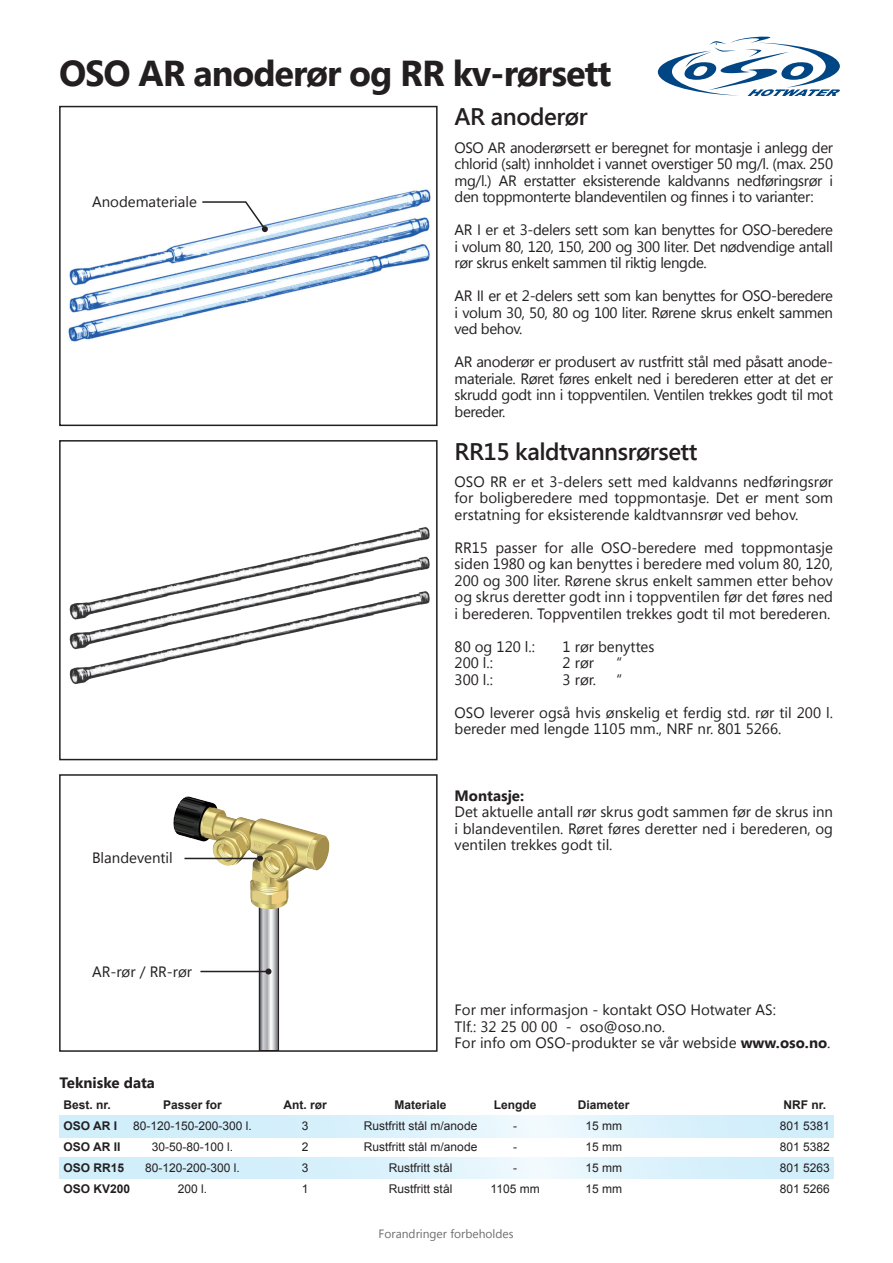
<style>
.page{position:relative;width:893px;height:1263px;background:#fff}
.page>*{position:absolute;margin:0;border:0;box-sizing:border-box;transform-origin:0 0}
.t1{font:700 36px "Segoe UI";letter-spacing:-.03em;color:#231f20}
.t2{font:600 24px "Segoe UI";letter-spacing:-.02em;color:#231f20}
.t3{font:15px/16.5px "Segoe UI";color:#231f20;text-align:justify}
.t4{font:700 15px "Segoe UI";color:#231f20}
.t5{font:12px "Arial";color:#231f20}
.t6{font:700 12px "Arial";color:#231f20}
.t7{font:12px "Segoe UI";color:#6d6e71}
.s1{font-weight:700}
</style>
<div class="page">
<img style="left:68px;top:189px;width:363px;height:153px">
<svg style="left:658px;top:36px;width:182px;height:60px"></svg>
<svg style="left:59px;top:1116px;width:774px;height:21px;background:#d9f1fb"></svg>
<svg style="left:59px;top:1157px;width:774px;height:22px;background:#d9f1fb"></svg>
<div style="left:59px;top:106px;width:379px;height:320px;border:2px solid #231f20"></div>
<div style="left:59px;top:440px;width:379px;height:320px;border:2px solid #231f20"></div>
<div style="left:59px;top:774px;width:379px;height:278px;border:2px solid #231f20"></div>
<svg style="left:201px;top:201px;width:67px;height:31px"></svg>
<img style="left:263px;top:527px;width:167px;height:37px">
<img style="left:69px;top:564px;width:361px;height:121px">
<svg style="left:261px;top:913px;width:16px;height:136px;background:#c2c3c6"></svg>
<div style="left:259px;top:903px;width:20px;height:148px;border:1px solid #231f20"></div>
<img style="left:173px;top:796px;width:157px;height:117px">
<hr style="left:184px;top:858px;width:76px;height:1px;background:#231f20">
<svg style="left:257px;top:855px;width:6px;height:6px"></svg>
<hr style="left:200px;top:971px;width:68px;height:1px;background:#231f20">
<svg style="left:265px;top:968px;width:6px;height:6px"></svg>
<h1 class="t1" style="left:59px;top:48px;width:554px">OSO AR anoderør og RR kv-rørsett</h1>
<h2 class="t2" style="left:455px;top:100px;width:135px">AR anoderør</h2>
<p class="t3" style="left:92px;top:193px;width:106px">Anodemateriale</p>
<p class="t3" style="left:92px;top:849px;width:82px">Blandeventil</p>
<p class="t3" style="left:92px;top:963px;width:102px">AR-rør / RR-rør</p>
<p class="t4" style="left:59px;top:1072px;width:97px">Tekniske data</p>
<p class="t3" style="left:455px;top:139px;width:380px">OSO AR anoderørsett er beregnet for montasje i anlegg der chlorid (salt) innholdet i vannet overstiger 50 mg/l. (max. 250 mg/l.) AR erstatter eksisterende kaldvanns nedføringsrør i den toppmonterte blandeventilen og finnes i to varianter:</p>
<p class="t3" style="left:455px;top:221px;width:380px">AR I er et 3-delers sett som kan benyttes for OSO-beredere i volum 80, 120, 150, 200 og 300 liter. Det nødvendige antall rør skrus enkelt sammen til riktig lengde.</p>
<p class="t3" style="left:455px;top:287px;width:380px">AR II er et 2-delers sett som kan benyttes for OSO-beredere i volum 30, 50, 80 og 100 liter. Rørene skrus enkelt sammen ved behov.</p>
<p class="t3" style="left:455px;top:353px;width:380px">AR anoderør er produsert av rustfritt stål med påsatt anode&shy;materiale. Røret føres enkelt ned i berederen etter at det er skrudd godt inn i toppventilen. Ventilen trekkes godt til mot bereder.</p>
<h2 class="t2" style="left:455px;top:434px;width:244px">RR15 kaldtvannsrørsett</h2>
<p class="t3" style="left:455px;top:473px;width:380px">OSO RR er et 3-delers sett med kaldvanns nedføringsrør for boligberedere med toppmontasje. Det er ment som erstatning for eksisterende kaldtvannsrør ved behov.</p>
<p class="t3" style="left:455px;top:539px;width:380px">RR15 passer for alle OSO-beredere med toppmontasje siden 1980 og kan benyttes i beredere med volum 80, 120, 200 og 300 liter. Rørene skrus enkelt sammen etter behov og skrus deretter godt inn i toppventilen før det føres ned i berederen. Toppventilen trekkes godt til mot berederen.</p>
<p class="t3" style="left:455px;top:638px;width:82px">80 og 120 l.:</p>
<p class="t3" style="left:563px;top:638px;width:93px">1 rør benyttes</p>
<p class="t3" style="left:455px;top:654px;width:40px">200 l.:</p>
<p class="t3" style="left:563px;top:654px;width:33px">2 rør</p>
<p class="t3" style="left:617px;top:654px;width:7px">“</p>
<p class="t3" style="left:455px;top:671px;width:40px">300 l.:</p>
<p class="t3" style="left:563px;top:671px;width:35px">3 rør.</p>
<p class="t3" style="left:617px;top:671px;width:7px">“</p>
<p class="t3" style="left:455px;top:704px;width:380px">OSO leverer også hvis ønskelig et ferdig std. rør til 200 l. bereder med lengde 1105 mm., NRF nr. 801 5266.</p>
<p class="t4" style="left:455px;top:784px;width:71px">Montasje:</p>
<p class="t3" style="left:455px;top:803px;width:380px">Det aktuelle antall rør skrus godt sammen før de skrus inn i blandeventilen. Røret føres deretter ned i berederen, og ventilen trekkes godt til.</p>
<p class="t3" style="left:455px;top:1001px;width:377px;text-align:left">For mer informasjon - kontakt OSO Hotwater AS:<br>Tlf.: 32 25 00 00 - oso@oso.no.<br>For info om OSO-produkter se vår webside <span class="s1">www.oso.no</span>.</p>
<p class="t6" style="left:64px;top:1096px;width:49px">Best. nr.</p>
<p class="t6" style="left:163px;top:1096px;width:60px">Passer for</p>
<p class="t6" style="left:283px;top:1096px;width:45px">Ant. rør</p>
<p class="t6" style="left:395px;top:1096px;width:54px">Materiale</p>
<p class="t6" style="left:494px;top:1096px;width:44px">Lengde</p>
<p class="t6" style="left:578px;top:1096px;width:53px">Diameter</p>
<p class="t6" style="left:783px;top:1096px;width:44px">NRF nr.</p>
<p class="t6" style="left:64px;top:1117px;width:55px">OSO AR I</p>
<p class="t5" style="left:133px;top:1118px;width:120px">80-120-150-200-300 l.</p>
<p class="t5" style="left:302px;top:1118px;width:8px">3</p>
<p class="t5" style="left:364px;top:1118px;width:115px">Rustfritt stål m/anode</p>
<p class="t5" style="left:513px;top:1118px;width:5px">-</p>
<p class="t5" style="left:585px;top:1118px;width:38px">15 mm</p>
<p class="t5" style="left:780px;top:1118px;width:52px">801 5381</p>
<p class="t6" style="left:64px;top:1138px;width:58px">OSO AR II</p>
<p class="t5" style="left:152px;top:1139px;width:83px">30-50-80-100 l.</p>
<p class="t5" style="left:302px;top:1139px;width:8px">2</p>
<p class="t5" style="left:364px;top:1139px;width:115px">Rustfritt stål m/anode</p>
<p class="t5" style="left:513px;top:1139px;width:5px">-</p>
<p class="t5" style="left:585px;top:1139px;width:38px">15 mm</p>
<p class="t5" style="left:780px;top:1139px;width:52px">801 5382</p>
<p class="t6" style="left:64px;top:1159px;width:62px">OSO RR15</p>
<p class="t5" style="left:145px;top:1160px;width:96px">80-120-200-300 l.</p>
<p class="t5" style="left:302px;top:1160px;width:8px">3</p>
<p class="t5" style="left:389px;top:1160px;width:65px">Rustfritt stål</p>
<p class="t5" style="left:513px;top:1160px;width:5px">-</p>
<p class="t5" style="left:585px;top:1160px;width:38px">15 mm</p>
<p class="t5" style="left:780px;top:1160px;width:52px">801 5263</p>
<p class="t6" style="left:64px;top:1180px;width:68px">OSO KV200</p>
<p class="t5" style="left:178px;top:1181px;width:31px">200 l.</p>
<p class="t5" style="left:302px;top:1181px;width:8px">1</p>
<p class="t5" style="left:389px;top:1181px;width:65px">Rustfritt stål</p>
<p class="t5" style="left:491px;top:1181px;width:51px">1105 mm</p>
<p class="t5" style="left:585px;top:1181px;width:38px">15 mm</p>
<p class="t5" style="left:780px;top:1181px;width:52px">801 5266</p>
<p class="t7" style="left:379px;top:1225px;width:136px">Forandringer forbeholdes</p>
</div>
